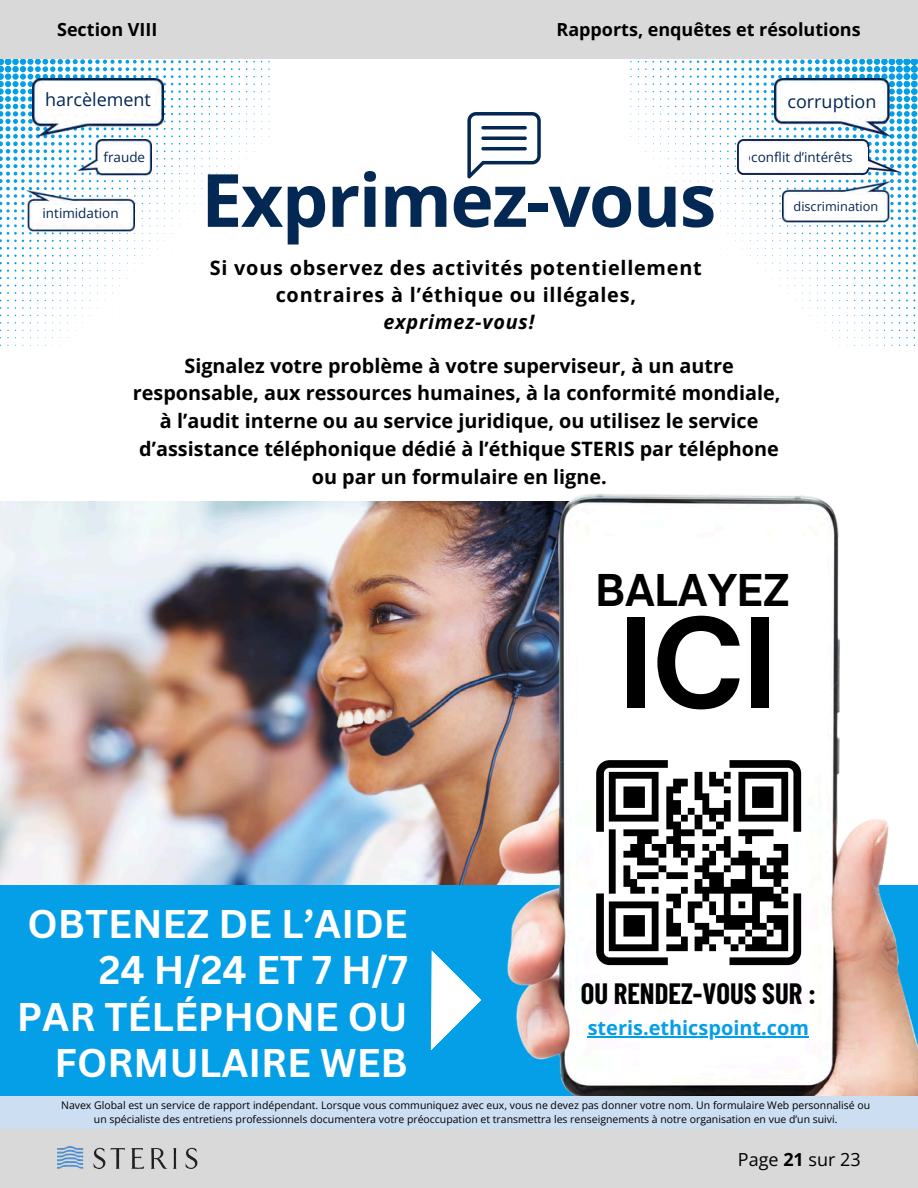
<style>
.page{position:relative;width:918px;height:1188px;background:#fff}
.page>*{position:absolute;margin:0;border:0;box-sizing:border-box;transform-origin:0 0}
.t1{font:700 118.5px "Open Sauce One";color:#000}
.t2{font:700 73.5px "Open Sans";letter-spacing:-.02em;color:#032854}
.t3{font:700 42px "Open Sauce One";color:#000}
.t4{font:700 39px/46.2px "Canva Sans";color:#fff;text-align:right}
.t5{font:700 28.8px "Barlow Condensed";color:#000}
.t6{font:700 19.95px "Open Sans";color:#049fe6}
.t7{font:700 19.8px/27.8px "Open Sans";color:#000;text-align:center}
.t8{font:700 19.8px/26.7px "Open Sans";letter-spacing:.04em;color:#000;text-align:center}
.t9{font:700 18px "Open Sans";color:#000}
.t10{font:18px "Open Sans";color:#032554}
.t11{font:18px "Open Sans";color:#000}
.t12{font:13.5px "Open Sans";color:#032554}
.t13{font:12.75px "Open Sans";color:#032554}
.t14{font:10.5px/14px "Open Sans";color:#000;text-align:center}
.s1{font-style:italic}
.s2{font-weight:700}
</style>
<div class="page">
<img style="left:0;top:502px;width:500px;height:384px">
<div style="left:0;top:886px;width:918px;height:210px;background:#049fe6"></div>
<svg style="left:467px;top:112px;width:74px;height:66px"></svg>
<svg style="left:660px;top:61px;width:9px;height:9px"></svg>
<svg style="left:854px;top:255px;width:9px;height:9px"></svg>
<svg style="left:742px;top:60px;width:30px;height:80px"></svg>
<svg style="left:824px;top:59px;width:45px;height:190px"></svg>
<svg style="left:645px;top:61px;width:9px;height:9px"></svg>
<svg style="left:712px;top:60px;width:40px;height:77px"></svg>
<svg style="left:660px;top:76px;width:9px;height:9px"></svg>
<svg style="left:727px;top:143px;width:9px;height:9px"></svg>
<svg style="left:675px;top:60px;width:47px;height:40px"></svg>
<svg style="left:869px;top:58px;width:49px;height:243px"></svg>
<svg style="left:839px;top:255px;width:9px;height:9px"></svg>
<svg style="left:772px;top:59px;width:63px;height:160px"></svg>
<svg style="left:88px;top:59px;width:19px;height:123px"></svg>
<svg style="left:110px;top:60px;width:27px;height:80px"></svg>
<svg style="left:201px;top:76px;width:9px;height:9px"></svg>
<svg style="left:201px;top:61px;width:24px;height:9px"></svg>
<svg style="left:0;top:285px;width:9px;height:9px"></svg>
<svg style="left:141px;top:60px;width:25px;height:77px"></svg>
<svg style="left:231px;top:61px;width:9px;height:9px"></svg>
<svg style="left:216px;top:76px;width:9px;height:9px"></svg>
<svg style="left:52px;top:240px;width:9px;height:9px"></svg>
<svg style="left:171px;top:60px;width:25px;height:62px"></svg>
<svg style="left:50px;top:59px;width:35px;height:175px"></svg>
<svg style="left:0;top:58px;width:48px;height:221px"></svg>
<svg style="left:67px;top:240px;width:9px;height:9px"></svg>
<svg style="left:246px;top:61px;width:9px;height:9px"></svg>
<svg style="left:231px;top:76px;width:9px;height:9px"></svg>
<svg style="left:164px;top:143px;width:9px;height:9px"></svg>
<svg style="left:216px;top:91px;width:9px;height:9px"></svg>
<svg style="left:52px;top:255px;width:9px;height:9px"></svg>
<svg style="left:430px;top:950px;width:51px;height:100px"></svg>
<img style="left:33px;top:78px;width:130px;height:59px">
<img style="left:77px;top:140px;width:75px;height:36px">
<img style="left:774px;top:78px;width:117px;height:59px">
<img style="left:783px;top:181px;width:108px;height:42px">
<img style="left:27px;top:190px;width:108px;height:42px">
<img style="left:500px;top:494px;width:418px;height:602px">
<svg style="left:596px;top:760px;width:205px;height:205px"></svg>
<div style="left:0;top:1096px;width:918px;height:37px;background:#ccdef1"></div>
<img style="left:737px;top:140px;width:165px;height:34px">
<div style="left:0;top:1130px;width:918px;height:58px;background:#d9d9d9"></div>
<img style="left:57px;top:1146px;width:141px;height:23px">
<div style="left:0;top:0;width:918px;height:58px;background:#d9d9d9"></div>
<div style="left:42px;top:84px;width:112px;height:30px;background:#fff"></div>
<div style="left:100px;top:146px;width:49px;height:22px;background:#fff"></div>
<div style="left:33px;top:206px;width:97px;height:17px;background:#fff"></div>
<div style="left:783px;top:84px;width:101px;height:30px;background:#fff"></div>
<div style="left:750px;top:147px;width:118px;height:21px;background:#fff"></div>
<div style="left:788px;top:195px;width:96px;height:22px;background:#fff"></div>
<div style="left:583px;top:541px;width:243px;height:211px;background:#fff"></div>
<hr style="left:588px;top:1036px;width:221px;height:1px;background:#049fe6">
<h6 class="t9" style="left:57px;top:17px;width:102px">Section VIII</h6>
<p class="t9" style="left:556px;top:17px;width:306px">Rapports, enquêtes et résolutions</p>
<h5 class="t10" style="left:45px;top:86px;width:107px">harcèlement</h5>
<p class="t10" style="left:788px;top:89px;width:90px">corruption</p>
<h3 class="t12" style="left:751px;top:147px;width:103px">conflit d’intérêts</h3>
<p class="t13" style="left:794px;top:197px;width:86px">discrimination</p>
<p class="t12" style="left:104px;top:148px;width:43px">fraude</p>
<h5 class="t2" style="left:201px;top:148px;width:517px">Exprimez-vous</h5>
<h1 class="t12" style="left:43px;top:204px;width:78px">intimidation</h1>
<p class="t8" style="left:210px;top:254px;width:494px">Si vous observez des activités potentiellement contraires à l’éthique ou illégales, <span class="s1">exprimez-vous!</span></p>
<p class="t7" style="left:133px;top:351px;width:649px">Signalez votre problème à votre superviseur, à un autre responsable, aux ressources humaines, à la conformité mondiale, à l’audit interne ou au service juridique, ou utilisez le service d’assistance téléphonique dédié à l’éthique STERIS par téléphone ou par un formulaire en ligne.</p>
<h4 class="t3" style="left:596px;top:564px;width:195px">BALAYEZ</h4>
<h5 class="t1" style="left:620px;top:589px;width:159px">ICI</h5>
<p class="t4" style="left:17px;top:900px;width:392px">OBTENEZ DE L’AIDE<br>24 H/24 ET 7 H/7<br>PAR TÉLÉPHONE OU<br>FORMULAIRE WEB</p>
<p class="t14" style="left:61px;top:1098px;width:811px">Navex Global est un service de rapport indépendant. Lorsque vous communiquez avec eux, vous ne devez pas donner votre nom. Un formulaire Web personnalisé ou un spécialiste des entretiens professionnels documentera votre préoccupation et transmettra les renseignements à notre organisation en vue d’un suivi.</p>
<h2 class="t5" style="left:581px;top:975px;width:237px">OU RENDEZ-VOUS SUR :</h2>
<p class="t6" style="left:588px;top:1014px;width:223px">steris.ethicspoint.com</p>
<h5 class="t11" style="left:738px;top:1146px;width:124px">Page <span class="s2">21</span> sur 23</h5>
</div>
